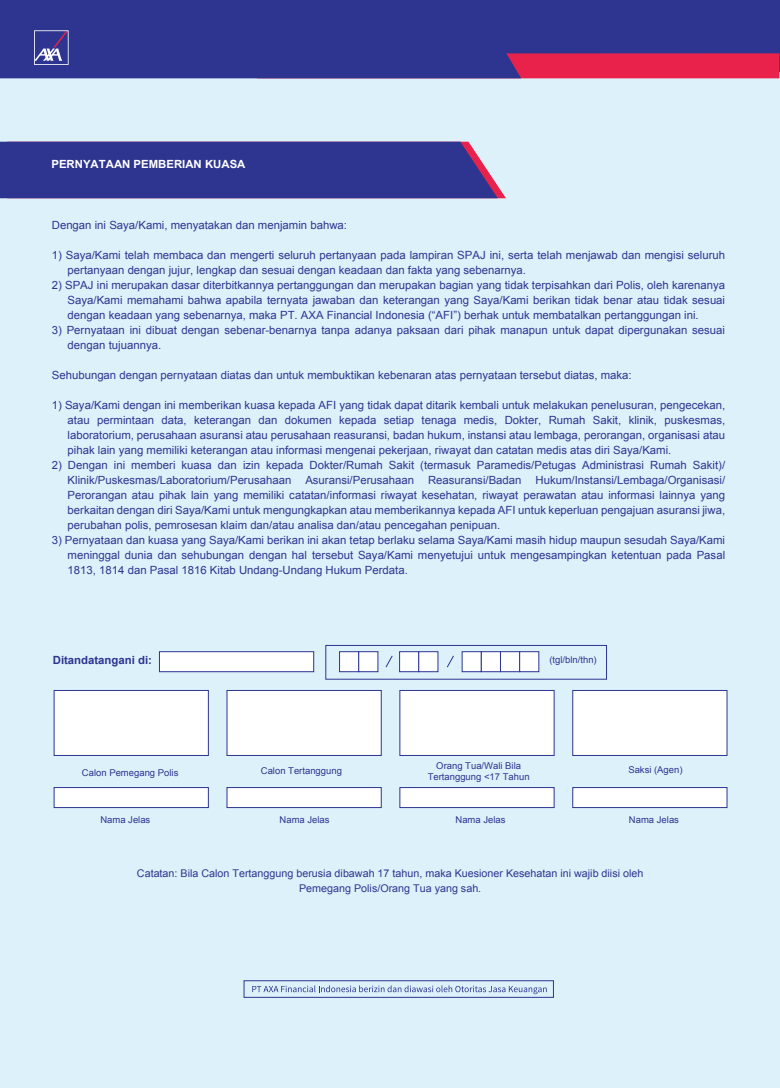
<style>
.page{position:relative;width:780px;height:1088px;background:#fff}
.page>*{position:absolute;margin:0;border:0;box-sizing:border-box;transform-origin:0 0}
.t1{font:11.25px/15px "Arial";color:#2d3591;text-align:justify}
.t2{font:700 11.25px "Arial";color:#fff}
.t3{font:700 11.25px "Arial";color:#2d3591}
.t4{font:10.62px/15px "Arial";color:#2d3591;text-align:center}
.t5{font:9.38px/11.2px "Arial";color:#2d3591;text-align:center}
</style>
<div class="page">
<div style="left:0;top:0;width:779px;height:1087px;background:#dcf1fa"></div>
<div style="left:0;top:0;width:779px;height:71px;background:#2d3591"></div>
<div style="left:0;top:142px;width:506px;height:56px;background:#2d3591"></div>
<div style="left:54px;top:690px;width:155px;height:66px;background:#fff;border:1px solid #2d3591"></div>
<div style="left:572px;top:690px;width:155px;height:66px;background:#fff;border:1px solid #2d3591"></div>
<div style="left:399px;top:690px;width:155px;height:66px;background:#fff;border:1px solid #2d3591"></div>
<div style="left:226px;top:690px;width:155px;height:66px;background:#fff;border:1px solid #2d3591"></div>
<div style="left:54px;top:787px;width:155px;height:21px;background:#fff;border:1px solid #2d3591"></div>
<div style="left:572px;top:787px;width:155px;height:21px;background:#fff;border:1px solid #2d3591"></div>
<div style="left:399px;top:787px;width:155px;height:21px;background:#fff;border:1px solid #2d3591"></div>
<div style="left:226px;top:787px;width:155px;height:21px;background:#fff;border:1px solid #2d3591"></div>
<div style="left:159px;top:651px;width:155px;height:21px;background:#fff;border:1px solid #2d3591"></div>
<div style="left:325px;top:645px;width:282px;height:35px;border:1px solid #2d3591"></div>
<div style="left:339px;top:651px;width:20px;height:21px;background:#fff;border:1px solid #2d3591"></div>
<div style="left:358px;top:651px;width:20px;height:21px;background:#fff;border:1px solid #2d3591"></div>
<div style="left:399px;top:651px;width:20px;height:21px;background:#fff;border:1px solid #2d3591"></div>
<div style="left:418px;top:651px;width:20px;height:21px;background:#fff;border:1px solid #2d3591"></div>
<div style="left:461px;top:651px;width:20px;height:21px;background:#fff;border:1px solid #2d3591"></div>
<div style="left:481px;top:651px;width:20px;height:21px;background:#fff;border:1px solid #2d3591"></div>
<div style="left:500px;top:651px;width:20px;height:21px;background:#fff;border:1px solid #2d3591"></div>
<div style="left:519px;top:651px;width:20px;height:21px;background:#fff;border:1px solid #2d3591"></div>
<svg style="left:385px;top:655px;width:8px;height:13px"></svg>
<svg style="left:447px;top:655px;width:7px;height:13px"></svg>
<svg style="left:0;top:30px;width:779px;height:48px"></svg>
<div style="left:244px;top:980px;width:309px;height:17px;border:1px solid #2d3591"></div>
<svg style="left:252px;top:985px;width:294px;height:9px"></svg>
<p class="t2" style="left:51px;top:156px;width:195px">PERNYATAAN PEMBERIAN KUASA</p>
<p class="t1" style="left:52px;top:217px;width:297px">Dengan ini Saya/Kami, menyatakan dan menjamin bahwa:</p>
<p class="t1" style="left:68px;top:247px;width:659px;text-indent:-16px">1) Saya/Kami telah membaca dan mengerti seluruh pertanyaan pada lampiran SPAJ ini, serta telah menjawab dan mengisi seluruh pertanyaan dengan jujur, lengkap dan sesuai dengan keadaan dan fakta yang sebenarnya.</p>
<p class="t1" style="left:68px;top:277px;width:659px;text-indent:-16px">2) SPAJ ini merupakan dasar diterbitkannya pertanggungan dan merupakan bagian yang tidak terpisahkan dari Polis, oleh karenanya Saya/Kami memahami bahwa apabila ternyata jawaban dan keterangan yang Saya/Kami berikan tidak benar atau tidak sesuai dengan keadaan yang sebenarnya, maka PT. AXA Financial Indonesia (“AFI”) berhak untuk membatalkan pertanggungan ini.</p>
<p class="t1" style="left:68px;top:322px;width:659px;text-indent:-16px">3) Pernyataan ini dibuat dengan sebenar-benarnya tanpa adanya paksaan dari pihak manapun untuk dapat dipergunakan sesuai dengan tujuannya.</p>
<p class="t1" style="left:52px;top:367px;width:581px">Sehubungan dengan pernyataan diatas dan untuk membuktikan kebenaran atas pernyataan tersebut diatas, maka:</p>
<p class="t1" style="left:68px;top:397px;width:659px;text-indent:-16px">1) Saya/Kami dengan ini memberikan kuasa kepada AFI yang tidak dapat ditarik kembali untuk melakukan penelusuran, pengecekan, atau permintaan data, keterangan dan dokumen kepada setiap tenaga medis, Dokter, Rumah Sakit, klinik, puskesmas, laboratorium, perusahaan asuransi atau perusahaan reasuransi, badan hukum, instansi atau lembaga, perorangan, organisasi atau pihak lain yang memiliki keterangan atau informasi mengenai pekerjaan, riwayat dan catatan medis atas diri Saya/Kami.</p>
<p class="t1" style="left:68px;top:457px;width:659px;text-indent:-16px">2) Dengan ini memberi kuasa dan izin kepada Dokter/Rumah Sakit (termasuk Paramedis/Petugas Administrasi Rumah Sakit)/ Klinik/Puskesmas/Laboratorium/Perusahaan Asuransi/Perusahaan Reasuransi/Badan Hukum/Instansi/Lembaga/Organisasi/ Perorangan atau pihak lain yang memiliki catatan/informasi riwayat kesehatan, riwayat perawatan atau informasi lainnya yang berkaitan dengan diri Saya/Kami untuk mengungkapkan atau memberikannya kepada AFI untuk keperluan pengajuan asuransi jiwa, perubahan polis, pemrosesan klaim dan/atau analisa dan/atau pencegahan penipuan.</p>
<p class="t1" style="left:68px;top:532px;width:659px;text-indent:-16px">3) Pernyataan dan kuasa yang Saya/Kami berikan ini akan tetap berlaku selama Saya/Kami masih hidup maupun sesudah Saya/Kami meninggal dunia dan sehubungan dengan hal tersebut Saya/Kami menyetujui untuk mengesampingkan ketentuan pada Pasal 1813, 1814 dan Pasal 1816 Kitab Undang-Undang Hukum Perdata.</p>
<p class="t3" style="left:53px;top:653px;width:101px">Ditandatangani di:</p>
<p class="t5" style="left:549px;top:654px;width:49px">(tgl/bln/thn)</p>
<p class="t5" style="left:82px;top:767px;width:98px">Calon Pemegang Polis</p>
<p class="t5" style="left:261px;top:766px;width:83px">Calon Tertanggung</p>
<p class="t5" style="left:427px;top:760px;width:103px">Orang Tua/Wali Bila<br>Tertanggung &lt;17 Tahun</p>
<p class="t5" style="left:628px;top:764px;width:56px">Saksi (Agen)</p>
<p class="t5" style="left:100px;top:814px;width:52px">Nama Jelas</p>
<p class="t5" style="left:279px;top:814px;width:52px">Nama Jelas</p>
<p class="t5" style="left:455px;top:814px;width:52px">Nama Jelas</p>
<p class="t5" style="left:629px;top:814px;width:52px">Nama Jelas</p>
<p class="t4" style="left:137px;top:865px;width:508px">Catatan: Bila Calon Tertanggung berusia dibawah 17 tahun, maka Kuesioner Kesehatan ini wajib diisi oleh<br>Pemegang Polis/Orang Tua yang sah.</p>
</div>
